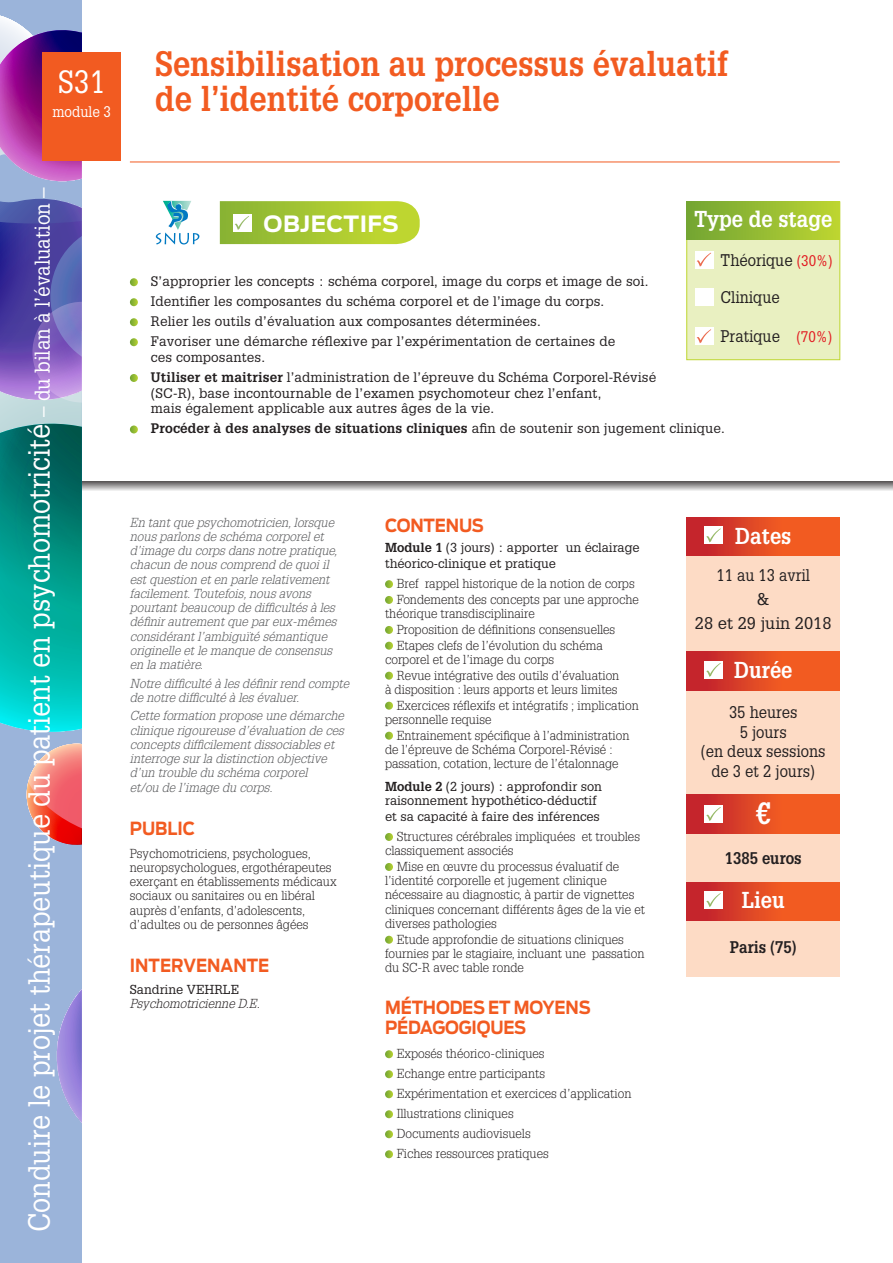
<style>
.page{position:relative;width:893px;height:1263px;background:#fff}
.page>*{position:absolute;margin:0;border:0;box-sizing:border-box;transform-origin:0 0}
.t1{font:700 34.5px/34.5px "Glypha LT Std";color:#f25b21;scale:.9 1}
.t2{font:31.5px "Glypha LT Std";color:#fff;scale:.9 1}
.t3{font:30px "Glypha LT Std";color:#fff;scale:.9 1}
.t4{font:700 30px "Glypha LT Std";color:#fff;scale:.9 1}
.t5{font:700 22.5px "Glypha LT Std";color:#fff;scale:.9 1}
.t6{font:700 22.35px "Antenna";letter-spacing:.015em;color:#fff}
.t7{font:700 18px/19.5px "Antenna";letter-spacing:-.01em;color:#f25b21;scale:.9 1}
.t8{font:16.5px/19.5px "Glypha LT Std";color:#231f20;text-align:center;scale:.9 1}
.t9{font:700 16.5px "Glypha LT Std";color:#231f20;scale:.9 1}
.t10{font:15px "Glypha LT Std";color:#fff;scale:.9 1}
.t11{font:13.5px/20px "Glypha LT Std";letter-spacing:.01em;color:#231f20}
.t12{font:700 13.5px "Glypha LT Std";letter-spacing:.01em;color:#231f20}
.t13{font:300 12.75px/14.2px "Glypha LT Std";color:#231f20}
.t14{font:italic 300 12.75px/14.2px "Glypha LT Std";color:#57585a}
.t15{font:12.75px/15.8px "Glypha LT Std";color:#231f20}
.t16{font:italic 300 12.75px "Glypha LT Std";color:#231f20}
.s1{font-size:21px}
.s2{font-size:15px;color:#e21a21}
.s3{font-weight:700}
.s4{font-weight:400}
</style>
<div class="page">
<svg style="left:83px;top:481px;width:810px;height:10px;background:#a3a1a2"></svg>
<div style="left:0;top:0;width:82px;height:1263px;background:#9bb4da"></div>
<svg style="left:0;top:15px;width:83px;height:1108px"></svg>
<hr style="left:130px;top:162px;width:710px;height:1px;background:#f25b21">
<svg style="left:130px;top:278px;width:8px;height:8px"></svg>
<svg style="left:130px;top:298px;width:8px;height:8px"></svg>
<svg style="left:130px;top:318px;width:8px;height:8px"></svg>
<svg style="left:130px;top:338px;width:8px;height:8px"></svg>
<svg style="left:130px;top:374px;width:8px;height:8px"></svg>
<svg style="left:130px;top:425px;width:8px;height:8px"></svg>
<svg style="left:385px;top:580px;width:8px;height:8px"></svg>
<svg style="left:385px;top:596px;width:8px;height:8px"></svg>
<svg style="left:385px;top:626px;width:8px;height:8px"></svg>
<svg style="left:385px;top:642px;width:8px;height:8px"></svg>
<svg style="left:385px;top:672px;width:8px;height:8px"></svg>
<svg style="left:385px;top:702px;width:8px;height:8px"></svg>
<svg style="left:385px;top:732px;width:8px;height:8px"></svg>
<svg style="left:385px;top:833px;width:8px;height:8px"></svg>
<svg style="left:385px;top:863px;width:8px;height:8px"></svg>
<svg style="left:385px;top:936px;width:8px;height:8px"></svg>
<svg style="left:385px;top:1050px;width:8px;height:8px"></svg>
<svg style="left:385px;top:1070px;width:8px;height:8px"></svg>
<svg style="left:385px;top:1090px;width:8px;height:8px"></svg>
<svg style="left:385px;top:1110px;width:8px;height:8px"></svg>
<svg style="left:385px;top:1130px;width:8px;height:8px"></svg>
<svg style="left:385px;top:1150px;width:8px;height:8px"></svg>
<svg style="left:220px;top:201px;width:200px;height:43px;background:#adca3e"></svg>
<svg style="left:156px;top:200px;width:43px;height:45px"></svg>
<div style="left:43px;top:52px;width:78px;height:108px;background:#f25b21"></div>
<div style="left:687px;top:517px;width:153px;height:459px;background:#fddbc5"></div>
<div style="left:687px;top:517px;width:153px;height:39px;background:linear-gradient(to right,#c3252d,#fe6a1e)"></div>
<div style="left:687px;top:652px;width:153px;height:38px;background:linear-gradient(to right,#c3252d,#fe6a1e)"></div>
<div style="left:687px;top:795px;width:153px;height:38px;background:linear-gradient(to right,#c3252d,#fe6a1e)"></div>
<div style="left:705px;top:526px;width:18px;height:18px;background:#fff"></div>
<svg style="left:706px;top:528px;width:15px;height:14px"></svg>
<div style="left:705px;top:661px;width:18px;height:18px;background:#fff"></div>
<svg style="left:706px;top:663px;width:15px;height:14px"></svg>
<div style="left:705px;top:805px;width:18px;height:18px;background:#fff"></div>
<svg style="left:706px;top:807px;width:15px;height:14px"></svg>
<div style="left:687px;top:882px;width:153px;height:38px;background:linear-gradient(to right,#c3252d,#fe6a1e)"></div>
<div style="left:705px;top:891px;width:18px;height:18px;background:#fff"></div>
<svg style="left:706px;top:893px;width:15px;height:14px"></svg>
<div style="left:686px;top:201px;width:154px;height:159px;background:#e9f0c1;border:1px solid #bed630"></div>
<div style="left:687px;top:201px;width:153px;height:38px;background:linear-gradient(to right,#72a434,#bdd531)"></div>
<div style="left:695px;top:251px;width:19px;height:18px;background:#fff"></div>
<svg style="left:697px;top:253px;width:14px;height:14px"></svg>
<div style="left:695px;top:327px;width:19px;height:18px;background:#fff"></div>
<svg style="left:697px;top:329px;width:14px;height:14px"></svg>
<div style="left:695px;top:288px;width:19px;height:18px;background:#fff"></div>
<h2 class="t2" style="left:58px;top:63px;width:54px">S31</h2>
<p class="t10" style="left:53px;top:103px;width:67px">module 3</p>
<h1 class="t1" style="left:155px;top:46px;width:638px">Sensibilisation au processus évaluatif de l’identité corporelle</h1>
<h3 class="t3" style="left:21px;top:1232px;width:1162px;rotate:-90deg">Conduire le projet thérapeutique du patient en psychomotricité <span class="s1">– du bilan à l’évaluation –</span></h3>
<h3 class="t5" style="left:694px;top:205px;width:155px">Type de stage</h3>
<p class="t8" style="left:720px;top:250px;width:126px">Théorique <span class="s2">(30%)</span></p>
<p class="t8" style="left:721px;top:287px;width:67px">Clinique</p>
<p class="t8" style="left:721px;top:326px;width:126px">Pratique <span class="s2">(70%)</span></p>
<h3 class="t6" style="left:264px;top:210px;width:137px">OBJECTIFS</h3>
<p class="t11" style="left:151px;top:271px;width:499px">S’approprier les concepts : schéma corporel, image du corps et image de soi.<br>Identifier les composantes du schéma corporel et de l’image du corps.<br>Relier les outils d’évaluation aux composantes déterminées.<br>Favoriser une démarche réflexive par l’expérimentation de certaines de</p>
<p class="t11" style="left:151px;top:347px;width:507px">ces composantes.<br><span class="s3">Utiliser et maitriser</span> l’administration de l’épreuve du Schéma Corporel-Révisé</p>
<p class="t11" style="left:151px;top:385px;width:452px;line-height:15.8px">(SC-R), base incontournable de l’examen psychomoteur chez l’enfant, mais également applicable aux autres âges de la vie.</p>
<p class="t12" style="left:151px;top:420px;width:576px">Procéder à des analyses de situations cliniques <span class="s4">afin de soutenir son jugement clinique.</span></p>
<p class="t14" style="left:130px;top:515px;width:209px">En tant que psychomotricien, lorsque nous parlons de schéma corporel et d’image du corps dans notre pratique, chacun de nous comprend de quoi il est question et en parle relativement facilement. Toutefois, nous avons pourtant beaucoup de difficultés à les définir autrement que par eux-mêmes considérant l’ambiguïté sémantique originelle et le manque de consensus en la matière.</p>
<p class="t14" style="left:130px;top:676px;width:221px">Notre difficulté à les définir rend compte de notre difficulté à les évaluer.</p>
<p class="t14" style="left:130px;top:709px;width:215px">Cette formation propose une démarche clinique rigoureuse d’évaluation de ces concepts difficilement dissociables et interroge sur la distinction objective d’un trouble du schéma corporel<br>et/ou de l’image du corps.</p>
<h3 class="t7" style="left:130px;top:818px;width:74px">PUBLIC</h3>
<p class="t13" style="left:130px;top:846px;width:208px">Psychomotriciens, psychologues, neuropsychologues, ergothérapeutes exerçant en établissements médicaux sociaux ou sanitaires ou en libéral auprès d’enfants, d’adolescents, d’adultes ou de personnes âgées</p>
<h3 class="t7" style="left:130px;top:956px;width:156px">INTERVENANTE</h3>
<p class="t15" style="left:130px;top:981px;width:111px">Sandrine VEHRLE</p>
<p class="t16" style="left:130px;top:996px;width:131px">Psychomotricienne D.E.</p>
<h3 class="t7" style="left:385px;top:515px;width:111px">CONTENUS</h3>
<p class="t15" style="left:385px;top:540px;width:256px"><span class="s3">Module 1</span> (3 jours) : apporter un éclairage théorico-clinique et pratique</p>
<p class="t13" style="left:397px;top:576px;width:244px;line-height:15.8px">Bref rappel historique de la notion de corps<br>Fondements des concepts par une approche</p>
<p class="t13" style="left:397px;top:606px;width:220px;line-height:15.8px;text-indent:-12px">théorique transdisciplinaire<br>Proposition de définitions consensuelles<br>Etapes clefs de l’évolution du schéma</p>
<p class="t13" style="left:397px;top:652px;width:224px;line-height:15.8px;text-indent:-12px">corporel et de l’image du corps<br>Revue intégrative des outils d’évaluation</p>
<p class="t13" style="left:397px;top:682px;width:244px;line-height:15.8px;text-indent:-12px">à disposition : leurs apports et leurs limites<br>Exercices réflexifs et intégratifs ; implication</p>
<p class="t13" style="left:397px;top:712px;width:234px;line-height:15.8px;text-indent:-12px">personnelle requise<br>Entrainement spécifique à l’administration</p>
<p class="t13" style="left:385px;top:742px;width:235px">de l’épreuve de Schéma Corporel-Révisé : passation, cotation, lecture de l’étalonnage</p>
<p class="t15" style="left:385px;top:779px;width:219px;line-height:14.2px"><span class="s3">Module 2</span> (2 jours) : approfondir son raisonnement hypothético-déductif</p>
<p class="t15" style="left:385px;top:808px;width:216px">et sa capacité à faire des inférences</p>
<p class="t13" style="left:385px;top:829px;width:256px;text-indent:12px">Structures cérébrales impliquées et troubles classiquement associés</p>
<p class="t13" style="left:385px;top:859px;width:262px;text-indent:12px">Mise en œuvre du processus évaluatif de l’identité corporelle et jugement clinique nécessaire au diagnostic, à partir de vignettes cliniques concernant différents âges de la vie et diverses pathologies</p>
<p class="t13" style="left:385px;top:932px;width:261px;text-indent:12px">Etude approfondie de situations cliniques fournies par le stagiaire, incluant une passation du SC-R avec table ronde</p>
<h3 class="t7" style="left:385px;top:998px;width:230px">MÉTHODES ET MOYENS<br>PÉDAGOGIQUES</h3>
<p class="t13" style="left:397px;top:1044px;width:236px;line-height:20px">Exposés théorico-cliniques<br>Echange entre participants<br>Expérimentation et exercices d’application<br>Illustrations cliniques<br>Documents audiovisuels<br>Fiches ressources pratiques</p>
<h3 class="t5" style="left:735px;top:522px;width:64px">Dates</h3>
<p class="t8" style="left:695px;top:562px;width:153px;line-height:24px">11 au 13 avril<br>&amp;<br>28 et 29 juin 2018</p>
<h3 class="t5" style="left:734px;top:656px;width:67px">Durée</h3>
<p class="t8" style="left:701px;top:702px;width:140px">35 heures<br>5 jours<br>(en deux sessions de 3 et 2 jours)</p>
<h3 class="t4" style="left:756px;top:795px;width:18px">€</h3>
<p class="t9" style="left:725px;top:847px;width:87px">1385 euros</p>
<h3 class="t5" style="left:742px;top:886px;width:49px">Lieu</h3>
<p class="t9" style="left:730px;top:937px;width:76px">Paris (75)</p>
</div>
